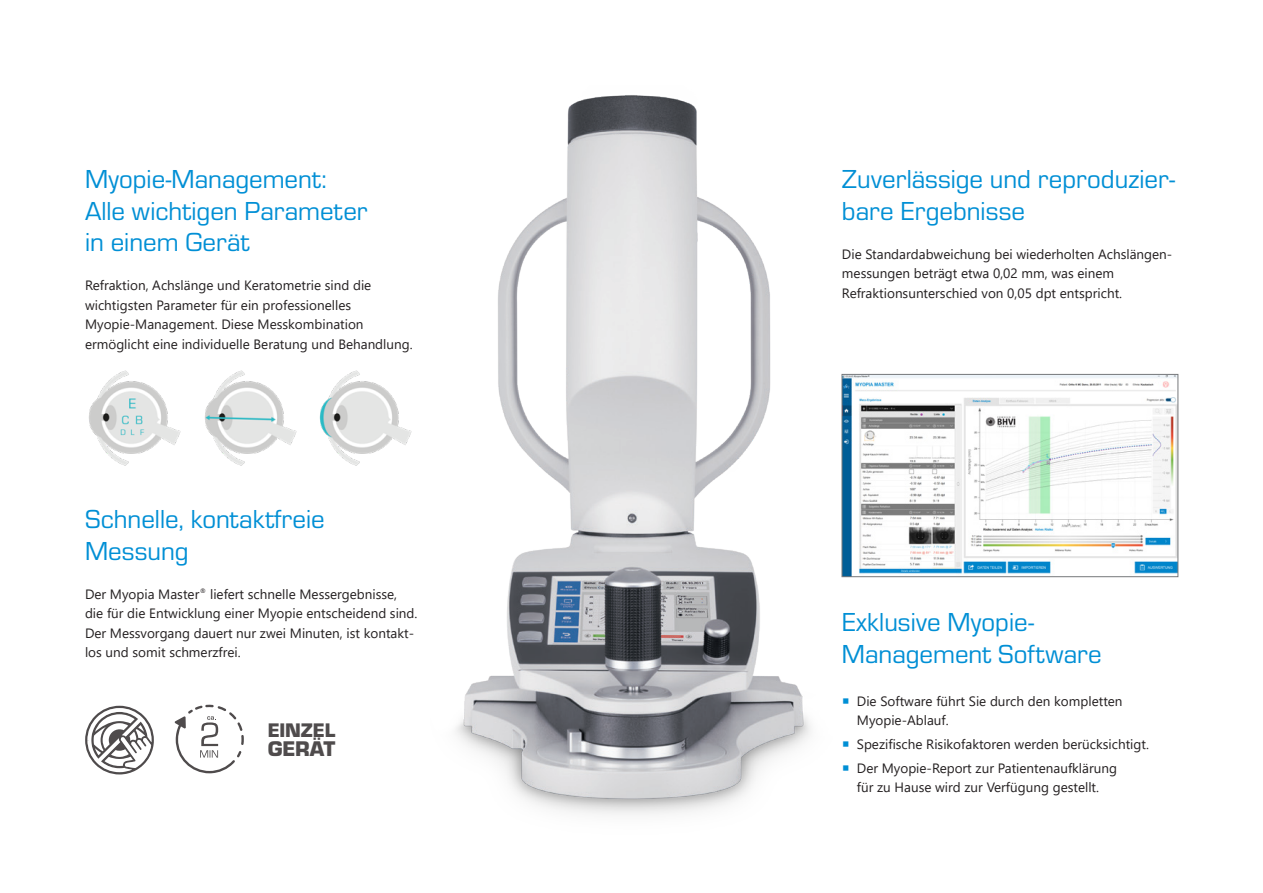
<style>
.page{position:relative;width:1263px;height:893px;background:#fff}
.page>*{position:absolute;margin:0;border:0;box-sizing:border-box;transform-origin:0 0}
.t1{font:27px/31.5px "Eurostile";color:#008fd5}
.t2{font:900 22.05px "Eurostile";color:#231f20}
.t3{font:900 20.4px "Eurostile";color:#231f20}
.t4{font:13.5px/19.5px "Segoe UI";color:#231f20}
.t5{font:10.05px "Eurostile";letter-spacing:.005em;color:#231f20}
</style>
<div class="page">
<img style="left:456px;top:95px;width:386px;height:720px">
<img style="left:89px;top:370px;width:92px;height:96px">
<img style="left:205px;top:370px;width:92px;height:96px">
<img style="left:319px;top:370px;width:93px;height:96px">
<svg style="left:85px;top:706px;width:69px;height:68px"></svg>
<svg style="left:175px;top:705px;width:69px;height:68px"></svg>
<img style="left:844px;top:376px;width:332px;height:199px">
<div style="left:842px;top:374px;width:336px;height:203px;border:1px solid #76787b"></div>
<h1 class="t1" style="left:85px;top:162px;width:284px">Myopie-Management:<br>Alle wichtigen Parameter in einem Gerät</h1>
<p class="t4" style="left:85px;top:274px;width:329px">Refraktion, Achslänge und Keratometrie sind die wichtigsten Parameter für ein professionelles Myopie-Management. Diese Messkombination ermöglicht eine individuelle Beratung und Behandlung.</p>
<h1 class="t1" style="left:85px;top:502px;width:241px">Schnelle, kontaktfreie<br>Messung</h1>
<p class="t4" style="left:85px;top:583px;width:334px">Der Myopia Master<sup>®</sup> liefert schnelle Messergebnisse, die für die Entwicklung einer Myopie entscheidend sind.<br>Der Messvorgang dauert nur zwei Minuten, ist kontakt&shy;los und somit schmerzfrei.</p>
<p class="t5" style="left:90px;top:630px;width:44px">at -3.00 D</p>
<p class="t5" style="left:104px;top:630px;width:44px">at -3.00 D</p>
<p class="t5" style="left:169px;top:630px;width:44px">at -6.00 D</p>
<p class="t5" style="left:182px;top:630px;width:44px">at -6.00 D</p>
<h3 class="t3" style="left:268px;top:715px;width:69px">EINZEL</h3>
<h2 class="t2" style="left:268px;top:733px;width:69px">GERÄT</h2>
<h1 class="t1" style="left:842px;top:162px;width:335px">Zuverlässige und reproduzier&shy;bare Ergebnisse</h1>
<p class="t4" style="left:842px;top:243px;width:330px">Die Standardabweichung bei wiederholten Achslängen&shy;messungen beträgt etwa 0,02 mm, was einem<br>Refraktionsunterschied von 0,05 dpt entspricht.</p>
<h1 class="t1" style="left:842px;top:605px;width:261px">Exklusive Myopie-<br>Management Software</h1>
<p class="t4" style="left:857px;top:690px;width:267px">Die Software führt Sie durch den kompletten<br>Myopie-Ablauf.</p>
<p class="t4" style="left:857px;top:731px;width:294px;line-height:23.7px">Spezifische Risikofaktoren werden berücksichtigt.<br>Der Myopie-Report zur Patientenaufklärung</p>
<p class="t4" style="left:857px;top:776px;width:244px">für zu Hause wird zur Verfügung gestellt.</p>
</div>
